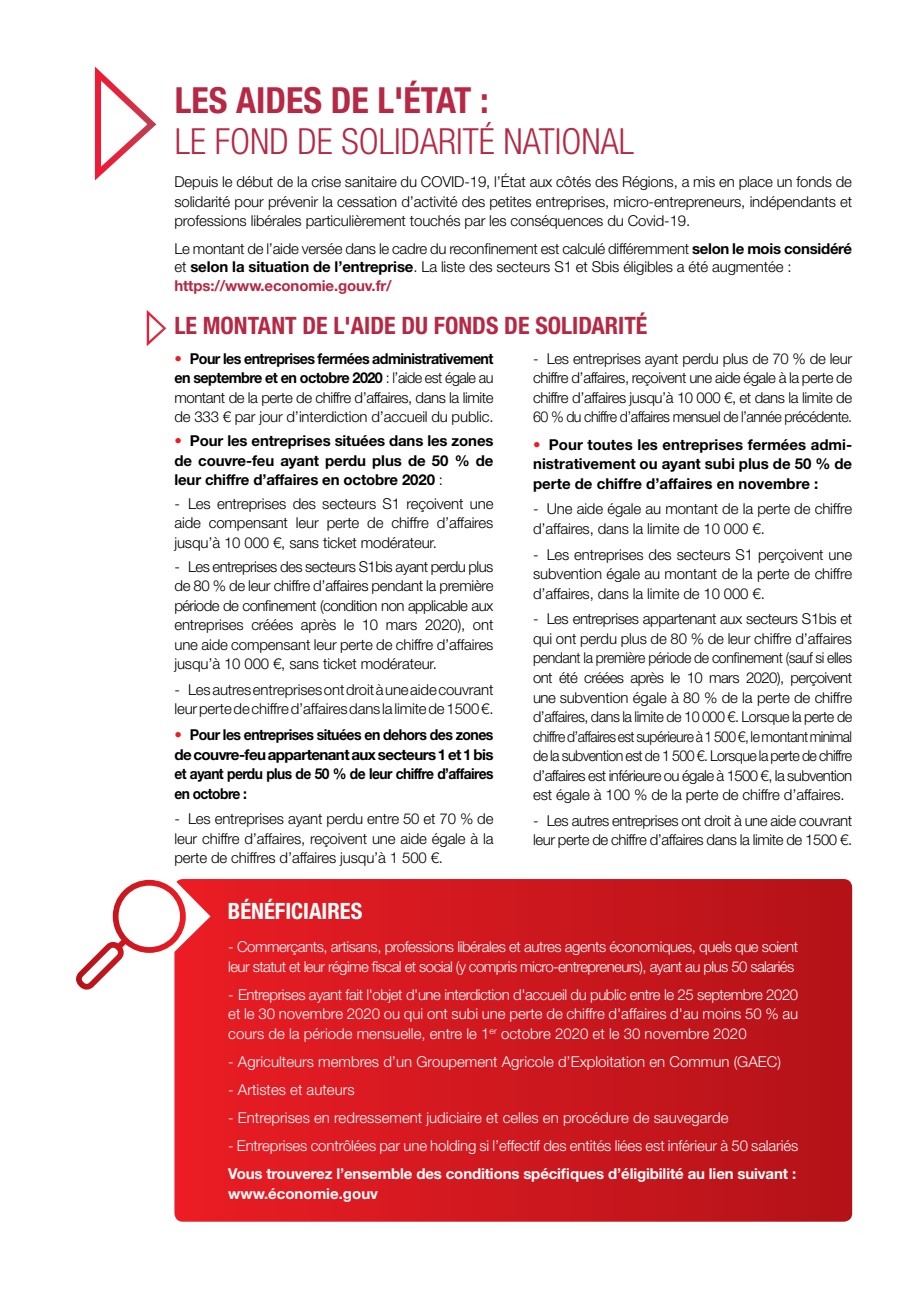
<style>
.page{position:relative;width:919px;height:1289px;background:#fff}
.page>*{position:absolute;margin:0;border:0;box-sizing:border-box;transform-origin:0 0}
.t1{font:300 condensed 36px "Helvetica Neue LT Std";color:#b62844}
.t2{font:700 condensed 36px "Helvetica Neue LT Std";color:#b62844}
.t3{font:700 condensed 24px "Helvetica Neue LT Std";color:#b62844}
.t4{font:700 condensed 22.5px "Helvetica Neue LT Std";color:#fff}
.t5{font:300 15px/19.5px "Helvetica Neue LT Std";letter-spacing:-.01em;color:#000;text-align:justify}
.t6{font:300 15px/19.5px "Helvetica Neue LT Std";letter-spacing:-.01em;color:#fff;text-align:justify}
.t7{font:700 15px/19.5px "Helvetica Neue LT Std";letter-spacing:-.01em;color:#000;text-align:justify}
.t8{font:300 15px/19.5px "Helvetica Neue LT Std";letter-spacing:-.01em;color:#000;text-align:justify;scale:.96 1}
.t9{font:300 15px/19.5px "Helvetica Neue LT Std";letter-spacing:-.04em;color:#fff}
.t10{font:700 15px/19.5px "Helvetica Neue LT Std";letter-spacing:-.01em;color:#000;text-align:justify;scale:.94 1}
.t11{font:300 15px/19.5px "Helvetica Neue LT Std";letter-spacing:-.03em;color:#000}
.t12{font:700 15px/19.5px "Helvetica Neue LT Std";letter-spacing:-.01em;color:#fff}
.t13{font:700 15px "Helvetica Neue LT Std";letter-spacing:-.01em;color:#b62844}
.s1{font-weight:700}
.s2{color:#ed1d24}
.s3{font-weight:300;color:#ed1d24}
.s4{font-weight:300}
</style>
<div class="page">
<svg style="left:174px;top:879px;width:678px;height:342px;background:#ce171e"></svg>
<svg style="left:146px;top:310px;width:21px;height:36px"></svg>
<svg style="left:94px;top:66px;width:63px;height:115px"></svg>
<svg style="left:76px;top:879px;width:134px;height:110px"></svg>
<h1 class="t2" style="left:175px;top:78px;width:99px">LES AIDES</h1>
<h1 class="t2" style="left:331px;top:78px;width:159px">DE L'ÉTAT :</h1>
<h1 class="t1" style="left:175px;top:120px;width:461px">LE FOND DE SOLIDARITÉ NATIONAL</h1>
<p class="t5" style="left:174px;top:172px;width:679px">Depuis le début de la crise sanitaire du COVID-19, l’État aux côtés des Régions, a mis en place un fonds de solidarité pour prévenir la cessation d’activité des petites entreprises, micro-entrepreneurs, indépendants et professions libérales particulièrement touchés par les conséquences du Covid-19.</p>
<p class="t5" style="left:174px;top:240px;width:679px;line-height:17.7px">Le montant de l’aide versée dans le cadre du reconfinement est calculé différemment <span class="s1">selon le mois considéré </span>et <span class="s1">selon la situation de l’entreprise</span>. La liste des secteurs S1 et Sbis éligibles a été augmentée :</p>
<p class="t13" style="left:174px;top:277px;width:219px">https://www.economie.gouv.fr/</p>
<h2 class="t3" style="left:174px;top:311px;width:472px">LE MONTANT DE L'AIDE DU FON DS DE SOLIDARITÉ</h2>
<p class="t8" style="left:174px;top:348px;width:334px"><span class="s2">•</span> <span class="s1">Pour les entreprises fermées administrativement en septembre et en octobre 2020</span> : l’aide est égale au montant de la perte de chiffre d’affaires, dans la limite de 333 € par jour d’interdiction d’accueil du public.</p>
<p class="t7" style="left:174px;top:430px;width:320px"><span class="s3">•</span> Pour les entreprises situées dans les zones de couvre-feu ayant perdu plus de 50 % de leur chiffre d’affaires en octobre 2020 <span class="s4">:</span></p>
<p class="t5" style="left:174px;top:493px;width:320px">- Les entreprises des secteurs S1 reçoivent une aide compensant leur perte de chiffre d’affaires jusqu’à 10 000 €, sans ticket modérateur.</p>
<p class="t5" style="left:174px;top:556px;width:320px">- Les entreprises des secteurs S1bis ayant perdu plus de 80 % de leur chiffre d’affaires pendant la première période de confinement (condition non applicable aux entreprises créées après le 10 mars 2020), ont une aide compensant leur perte de chiffre d’affaires jusqu’à 10 000 €, sans ticket modérateur.</p>
<p class="t5" style="left:174px;top:679px;width:320px">- Les autres entreprises ont droit à une aide couvrant leur perte de chiffre d’affaires dans la limite de 1500 €.</p>
<p class="t10" style="left:174px;top:724px;width:341px"><span class="s3">•</span> Pour les entreprises situées en dehors des zones de couvre-feu appartenant aux secteurs 1 et 1 bis et ayant perdu plus de 50 % de leur chiffre d’affaires en octobre :</p>
<p class="t5" style="left:174px;top:809px;width:320px">- Les entreprises ayant perdu entre 50 et 70 % de leur chiffre d’affaires, reçoivent une aide égale à la perte de chiffres d’affaires jusqu’à 1 500 €.</p>
<p class="t5" style="left:533px;top:348px;width:320px">- Les entreprises ayant perdu plus de 70 % de leur chiffre d’affaires, reçoivent une aide égale à la perte de chiffre d’affaires jusqu’à 10 000 €, et dans la limite de 60 % du chiffre d’affaires mensuel de l’année précédente.</p>
<p class="t7" style="left:533px;top:434px;width:320px"><span class="s3">•</span> Pour toutes les entreprises fermées admi&shy;nistrativement ou ayant subi plus de 50 % de perte de chiffre d’affaires en novembre :</p>
<p class="t5" style="left:533px;top:499px;width:320px">- Une aide égale au montant de la perte de chiffre d’affaires, dans la limite de 10 000 €.</p>
<p class="t5" style="left:533px;top:544px;width:320px">- Les entreprises des secteurs S1 perçoivent une subvention égale au montant de la perte de chiffre d’affaires, dans la limite de 10 000 €.</p>
<p class="t5" style="left:533px;top:609px;width:320px">- Les entreprises appartenant aux secteurs S1bis et qui ont perdu plus de 80 % de leur chiffre d’affaires pendant la première période de confinement (sauf si elles ont été créées après le 10 mars 2020), perçoivent une subvention égale à 80 % de la perte de chiffre d’affaires, dans la limite de 10 000 €. Lorsque la perte de chiffre d’affaires est supérieure à 1 500 €, le montant minimal de la subvention est de 1 500 €. Lorsque la perte de chiffre d’affaires est inférieure ou égale à 1500 €, la subvention est égale à 100 % de la perte de chiffre d’affaires.</p>
<p class="t11" style="left:533px;top:810px;width:320px">- Les autres entreprises ont droit à une aide couvrant leur perte de chiffre d’affaires dans la limite de 1500 €.</p>
<h3 class="t4" style="left:228px;top:897px;width:13px">BÉNÉF</h3>
<h3 class="t4" style="left:285px;top:897px;width:79px">ICIAIRES</h3>
<p class="t9" style="left:228px;top:937px;width:571px">- Commerçants, artisans, professions libérales et autres agents économiques, quels que soient leur statut et leur régime fiscal et social (y compris micro-entrepreneurs), ayant au plus 50 salariés</p>
<p class="t6" style="left:228px;top:984px;width:571px">- Entreprises ayant fait l'objet d'une interdiction d'accueil du public entre le 25 septembre 2020 et le 30 novembre 2020 ou qui ont subi une perte de chiffre d'affaires d'au moins 50 % au cours de la période mensuelle, entre le 1<sup>er</sup> octobre 2020 et le 30 novembre 2020</p>
<p class="t6" style="left:228px;top:1051px;width:554px">- Agriculteurs membres d’un Groupement Agricole d’Exploitation en Commun (GAEC)</p>
<p class="t6" style="left:228px;top:1079px;width:128px">- Artistes et auteurs</p>
<p class="t6" style="left:228px;top:1107px;width:501px">- Entreprises en redressement judiciaire et celles en procédure de sauvegarde</p>
<p class="t6" style="left:228px;top:1135px;width:571px">- Entreprises contrôlées par une holding si l’effectif des entités liées est inférieur à 50 salariés</p>
<p class="t12" style="left:228px;top:1163px;width:569px">Vous trouverez l’ensemble des conditions spécifiques d’éligibilité au lien suivant : www.économie.gouv</p>
</div>
